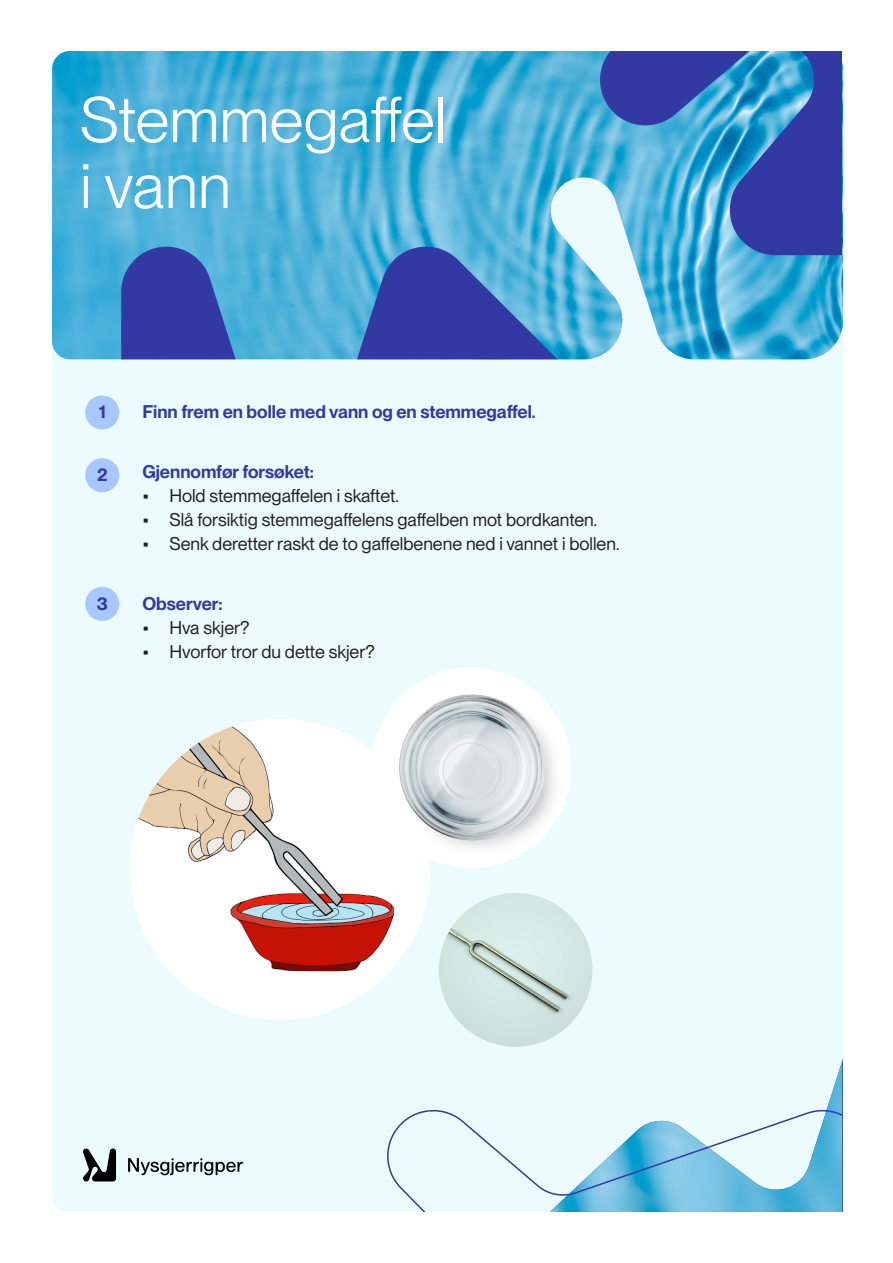
<style>
.page{position:relative;width:893px;height:1263px;background:#fff}
.page>*{position:absolute;margin:0;border:0;box-sizing:border-box;transform-origin:0 0}
.t1{font:63px "PP Neue Montreal";color:#fff}
.t2{font:18px "PP Neue Montreal";color:#231f20}
.t3{font:600 18px "PP Neue Montreal";color:#3339a2}
</style>
<div class="page">
<div style="left:52px;top:51px;width:791px;height:1161px;background:#ecfbfe;border-radius:17px"></div>
<img style="left:52px;top:51px;width:791px;height:308px">
<svg style="left:121px;top:241px;width:485px;height:118px;background:#4680c2"></svg>
<svg style="left:128px;top:1158px;width:115px;height:17px"></svg>
<svg style="left:83px;top:1148px;width:33px;height:34px"></svg>
<div style="left:130px;top:719px;width:301px;height:300px;background:#fff;border-radius:50%"></div>
<img style="left:130px;top:719px;width:264px;height:252px">
<img style="left:550px;top:1062px;width:292px;height:150px">
<div style="left:85px;top:395px;width:34px;height:34px;background:#a7c7ff;border-radius:50%"></div>
<div style="left:85px;top:458px;width:34px;height:34px;background:#a7c7ff;border-radius:50%"></div>
<div style="left:85px;top:587px;width:34px;height:34px;background:#a7c7ff;border-radius:50%"></div>
<svg style="left:595px;top:52px;width:246px;height:203px;background:#457fc1"></svg>
<svg style="left:387px;top:1103px;width:455px;height:108px"></svg>
<img style="left:371px;top:668px;width:200px;height:200px;border-radius:100px">
<img style="left:439px;top:893px;width:153px;height:154px;border-radius:77px">
<p class="t1" style="left:80px;top:83px;width:368px">Stemmegaffel</p>
<p class="t1" style="left:80px;top:149px;width:153px">i vann</p>
<p class="t3" style="left:99px;top:401px;width:8px">1</p>
<p class="t3" style="left:142px;top:401px;width:395px">Finn frem en bolle med vann og en stemmegaffel.</p>
<p class="t3" style="left:97px;top:464px;width:12px">2</p>
<p class="t3" style="left:142px;top:461px;width:173px">Gjennomfør forsøket:</p>
<p class="t2" style="left:142px;top:485px;width:258px">• Hold stemmegaffelen i skaftet.</p>
<p class="t2" style="left:142px;top:509px;width:456px">• Slå forsiktig stemmegaffelens gaffelben mot bordkanten.</p>
<p class="t2" style="left:142px;top:533px;width:478px">• Senk deretter raskt de to gaffelbenene ned i vannet i bollen.</p>
<p class="t3" style="left:97px;top:592px;width:13px">3</p>
<p class="t3" style="left:142px;top:593px;width:82px">Observer:</p>
<p class="t2" style="left:142px;top:617px;width:108px">• Hva skjer?</p>
<p class="t2" style="left:142px;top:641px;width:234px">• Hvorfor tror du dette skjer?</p>
</div>
